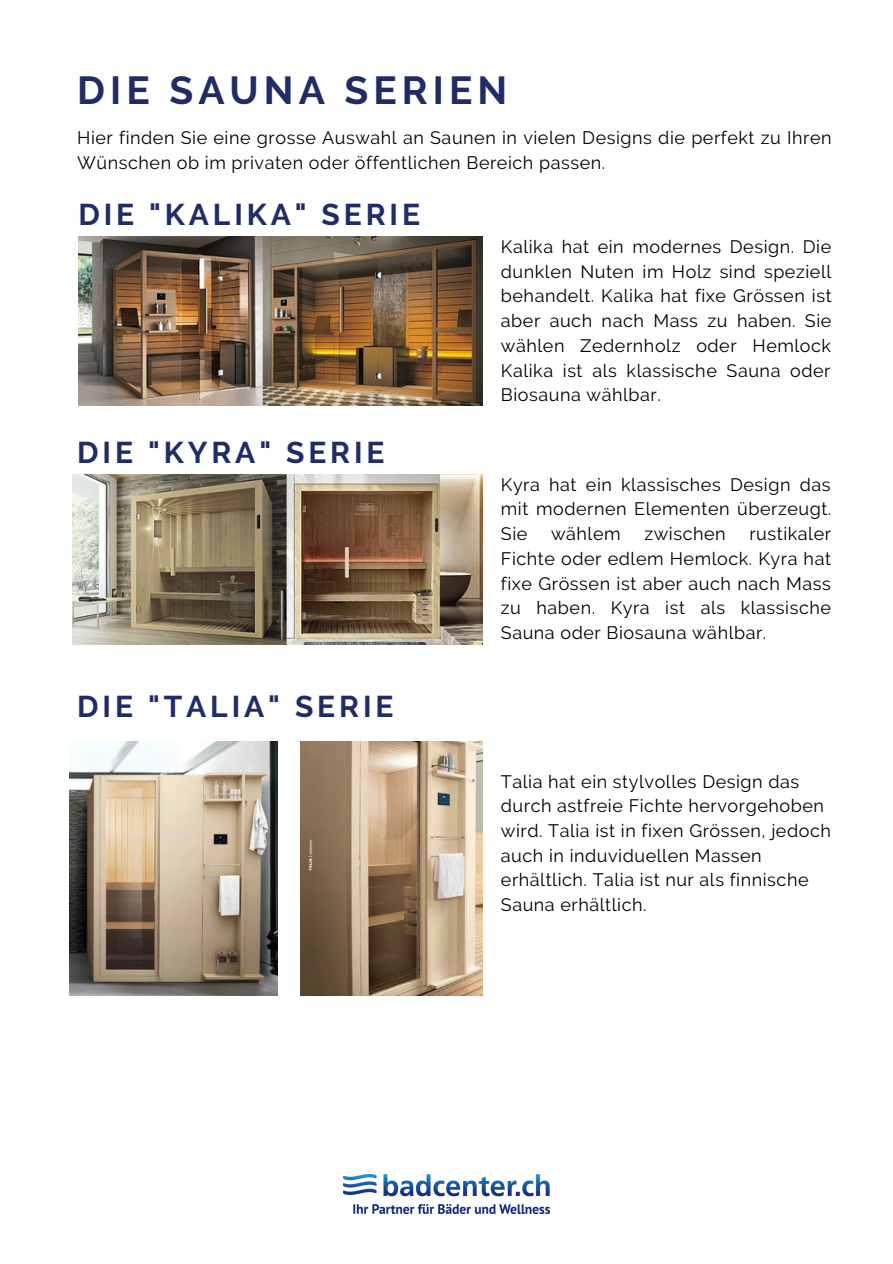
<style>
.page{position:relative;width:893px;height:1264px;background:#fff}
.page>*{position:absolute;margin:0;border:0;box-sizing:border-box;transform-origin:0 0}
.t1{font:700 39px "Raleway";letter-spacing:.13em;color:#202c65}
.t2{font:700 30px "Raleway";letter-spacing:.13em;color:#202c65}
.t3{font:18px/24.8px "Raleway";letter-spacing:.03em;color:#000;text-align:justify}
</style>
<div class="page">
<img style="left:343px;top:1174px;width:206px;height:39px">
<img style="left:78px;top:237px;width:405px;height:168px">
<img style="left:72px;top:474px;width:411px;height:170px">
<img style="left:70px;top:741px;width:207px;height:254px">
<img style="left:300px;top:741px;width:182px;height:254px">
<h1 class="t1" style="left:77px;top:67px;width:431px">DIE SAUNA SERIEN</h1>
<p class="t3" style="left:77px;top:125px;width:755px">Hier finden Sie eine grosse Auswahl an Saunen in vielen Designs die perfekt zu Ihren<br>Wünschen ob im privaten oder öffentlichen Bereich passen.</p>
<h2 class="t2" style="left:78px;top:196px;width:343px">DIE "KALIKA" SERIE</h2>
<h2 class="t2" style="left:77px;top:434px;width:309px">DIE "KYRA" SERIE</h2>
<h2 class="t2" style="left:77px;top:688px;width:318px">DIE "TALIA" SERIE</h2>
<p class="t3" style="left:501px;top:234px;width:332px">Kalika hat ein modernes Design. Die dunklen Nuten im Holz sind speziell behandelt. Kalika hat fixe Grössen ist aber auch nach Mass zu haben. Sie wählen Zedernholz oder Hemlock Kalika ist als klassische Sauna oder Biosauna wählbar.</p>
<p class="t3" style="left:501px;top:472px;width:332px">Kyra hat ein klassisches Design das mit modernen Elementen überzeugt.<br>Sie</p>
<p class="t3" style="left:501px;top:521px;width:331px;text-indent:248px">rustikaler Fichte oder edlem Hemlock. Kyra hat fixe Grössen ist aber auch nach Mass zu haben. Kyra ist als klassische Sauna oder Biosauna wählbar.</p>
<p class="t3" style="left:551px;top:521px;width:71px">wählem</p>
<p class="t3" style="left:644px;top:521px;width:83px">zwischen</p>
<p class="t3" style="left:501px;top:768px;width:331px;text-align:left">Talia hat ein stylvolles Design das durch astfreie Fichte hervorgehoben wird. Talia ist in fixen Grössen, jedoch auch in induviduellen Massen erhältlich. Talia ist nur als finnische Sauna erhältlich.</p>
</div>
